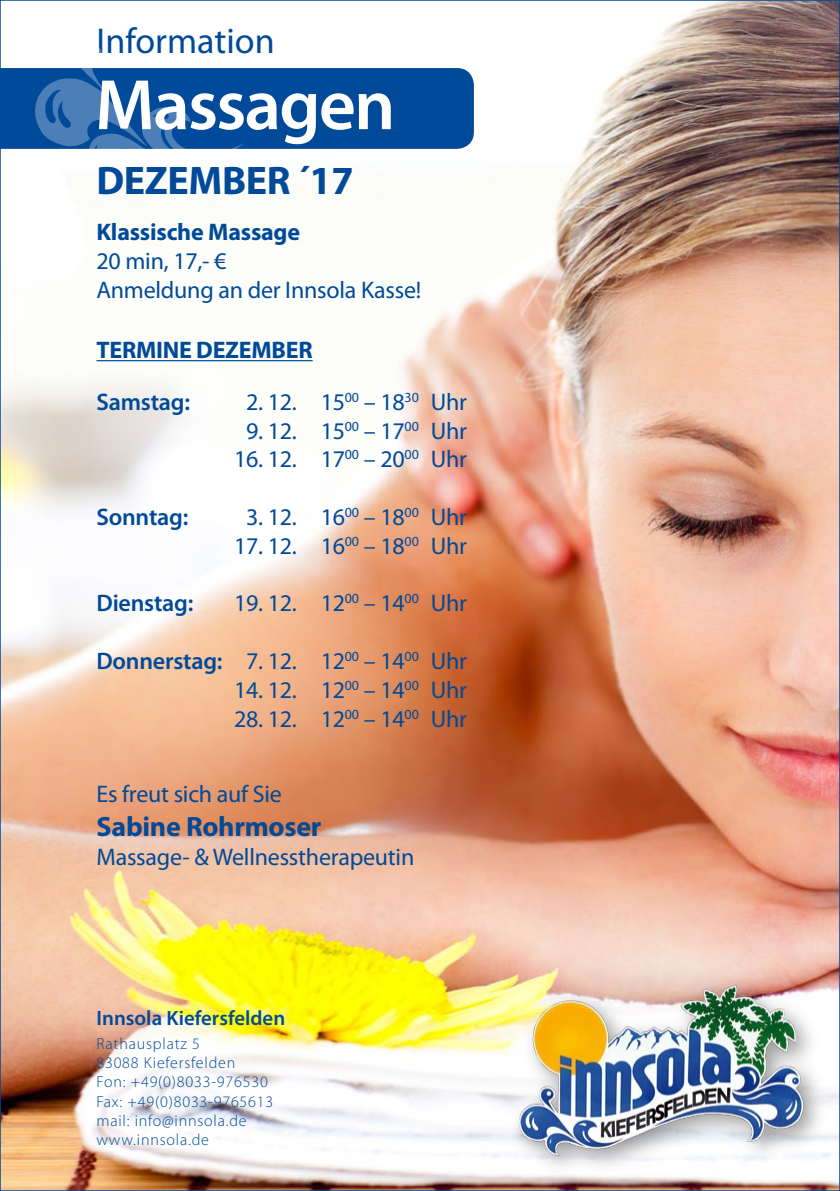
<style>
.page{position:relative;width:840px;height:1191px;background:#fff}
.page>*{position:absolute;margin:0;border:0;box-sizing:border-box;transform-origin:0 0}
.t1{font:600 72px "Myriad Pro";letter-spacing:-.025em;color:#fff}
.t2{font:700 40px "Myriad Pro";letter-spacing:-.01em;color:#004a99}
.t3{font:36px "Myriad Pro";color:#004a99}
.t4{font:700 28px "Myriad Pro";letter-spacing:-.01em;color:#004a99}
.t5{font:24px/28.8px "Myriad Pro";letter-spacing:-.01em;color:#004a99}
.t6{font:700 24px "Myriad Pro";letter-spacing:-.01em;color:#004a99}
.t7{font:600 24px "Myriad Pro";letter-spacing:-.01em;color:#004a99}
.t8{font:600 20.8px "Myriad Pro";color:#004a99}
.t9{font:300 16px/19.2px "Myriad Pro";letter-spacing:.05em;color:#004a99}
.s1{font-weight:600}
</style>
<div class="page">
<img style="left:3px;top:3px;width:833px;height:1185px">
<div style="left:508px;top:975px;width:320px;height:204px;background:#000;opacity:.39"></div>
<img style="left:514px;top:981px;width:292px;height:183px">
<svg style="left:3px;top:43px;width:470px;height:132px"></svg>
<hr style="left:96px;top:360px;width:216px;height:1px;background:#004a99">
<h3 class="t3" style="left:96px;top:18px;width:179px">Information</h3>
<h1 class="t1" style="left:95px;top:59px;width:302px">Massagen</h1>
<h2 class="t2" style="left:96px;top:155px;width:258px">DEZEMBER ´17</h2>
<p class="t6" style="left:96px;top:216px;width:205px">Klassische Massage</p>
<p class="t5" style="left:96px;top:246px;width:326px">20 min, 17,- €<br>Anmeldung an der Innsola Kasse!</p>
<p class="t6" style="left:96px;top:334px;width:217px">TERMINE DEZEMBER</p>
<p class="t7" style="left:96px;top:386px;width:95px">Samstag:</p>
<p class="t5" style="left:246px;top:387px;width:222px">2. 12. 15<sup>00</sup> – 18<sup>30</sup> Uhr</p>
<p class="t5" style="left:246px;top:416px;width:222px">9. 12. 15<sup>00</sup> – 17<sup>00</sup> Uhr</p>
<p class="t5" style="left:234px;top:444px;width:234px">16. 12. 17<sup>00</sup> – 20<sup>00</sup> Uhr</p>
<p class="t7" style="left:96px;top:502px;width:93px">Sonntag:</p>
<p class="t5" style="left:246px;top:502px;width:222px">3. 12. 16<sup>00</sup> – 18<sup>00</sup> Uhr</p>
<p class="t5" style="left:234px;top:531px;width:234px">17. 12. 16<sup>00</sup> – 18<sup>00</sup> Uhr</p>
<p class="t7" style="left:96px;top:588px;width:98px">Dienstag:</p>
<p class="t5" style="left:234px;top:588px;width:234px">19. 12. 12<sup>00</sup> – 14<sup>00</sup> Uhr</p>
<p class="t5" style="left:96px;top:646px;width:372px"><span class="s1">Donnerstag:</span> 7. 12. 12<sup>00</sup> – 14<sup>00</sup> Uhr</p>
<p class="t5" style="left:234px;top:675px;width:234px">14. 12. 12<sup>00</sup> – 14<sup>00</sup> Uhr</p>
<p class="t5" style="left:234px;top:704px;width:234px">28. 12. 12<sup>00</sup> – 14<sup>00</sup> Uhr</p>
<p class="t5" style="left:96px;top:779px;width:187px">Es freut sich auf Sie</p>
<p class="t4" style="left:96px;top:808px;width:226px">Sabine Rohrmoser</p>
<p class="t5" style="left:96px;top:841px;width:319px">Massage- &amp; Wellnesstherapeutin</p>
<p class="t8" style="left:96px;top:1005px;width:190px">Innsola Kiefersfelden</p>
<p class="t9" style="left:96px;top:1034px;width:178px">Rathausplatz 5<br>83088 Kiefersfelden<br>Fon: +49(0)8033-976530<br>Fax: +49(0)8033-9765613 mail: info@innsola.de www.innsola.de</p>
</div>
